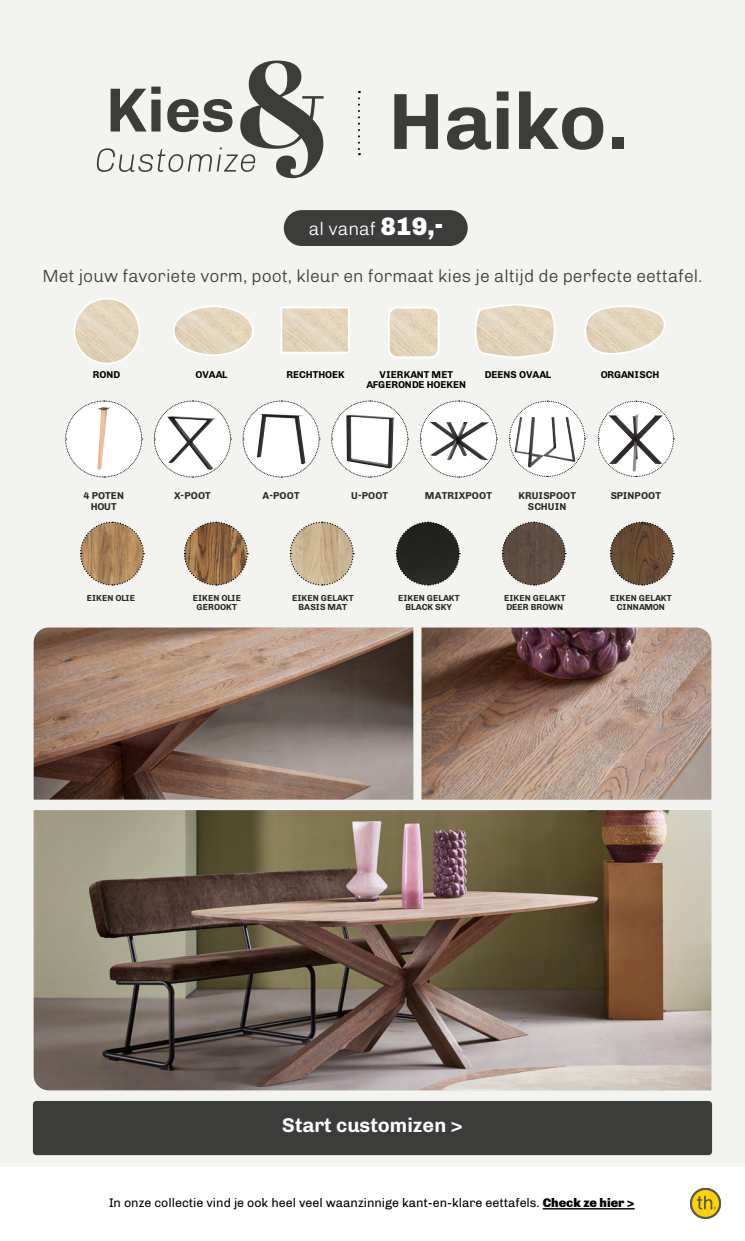
<style>
.page{position:relative;width:745px;height:1241px;background:#fff}
.page>*{position:absolute;margin:0;border:0;box-sizing:border-box;transform-origin:0 0}
.t1{font:700 79.75px "Chivo";color:#3c3c3b}
.t2{font:700 20px "Chivo";color:#fff}
.t3{font:300 18.25px "Chivo";color:#fff}
.t4{font:300 17.5px "Chivo";color:#3c3c3b}
.t5{font:12.5px "Chivo";color:#000}
.t6{font:700 10px "Chivo";letter-spacing:.01em;color:#000}
.t7{font:700 10px/11.8px "Chivo";letter-spacing:.01em;color:#282827;text-align:center}
.t8{font:700 8.75px/9.1px "Chivo";letter-spacing:.01em;color:#282827;text-align:center}
.s1{font-weight:900;font-size:25.25px}
.s2{font-weight:900}
</style>
<div class="page">
<div style="left:0;top:0;width:744px;height:1166px;background:#f3f3f0"></div>
<svg style="left:689px;top:1187px;width:31px;height:31px"></svg>
<svg style="left:691px;top:1189px;width:27px;height:27px"></svg>
<svg style="left:696px;top:1195px;width:19px;height:14px"></svg>
<div style="left:33px;top:1100px;width:678px;height:54px;background:#3c3c3b;border-radius:4px"></div>
<hr style="left:542px;top:1207px;width:92px;height:2px;background:#000">
<div style="left:283px;top:210px;width:184px;height:36px;background:#3c3c3b;border-radius:18px"></div>
<img style="left:421px;top:627px;width:289px;height:172px">
<img style="left:34px;top:810px;width:676px;height:280px">
<img style="left:34px;top:627px;width:379px;height:172px">
<img style="left:74px;top:298px;width:65px;height:65px;border-radius:32px">
<div style="left:74px;top:298px;width:66px;height:66px;border:2px solid #fff;border-radius:50%"></div>
<img style="left:283px;top:309px;width:63px;height:41px">
<div style="left:280px;top:306px;width:69px;height:47px;border:2px solid #fff"></div>
<svg style="left:475px;top:304px;width:80px;height:54px"></svg>
<img style="left:173px;top:308px;width:78px;height:45px">
<div style="left:173px;top:305px;width:81px;height:51px;border:2px solid #fff;border-radius:50%"></div>
<img style="left:390px;top:309px;width:48px;height:46px">
<div style="left:387px;top:306px;width:52px;height:52px;border:2px solid #fff;border-radius:8px"></div>
<svg style="left:585px;top:306px;width:80px;height:48px"></svg>
<svg style="left:184px;top:521px;width:64px;height:65px"></svg>
<svg style="left:80px;top:521px;width:64px;height:65px"></svg>
<svg style="left:501px;top:521px;width:65px;height:65px"></svg>
<svg style="left:396px;top:521px;width:64px;height:65px"></svg>
<svg style="left:289px;top:521px;width:65px;height:65px"></svg>
<svg style="left:610px;top:521px;width:64px;height:65px"></svg>
<svg style="left:154px;top:400px;width:77px;height:77px"></svg>
<svg style="left:242px;top:400px;width:78px;height:77px"></svg>
<svg style="left:331px;top:400px;width:77px;height:77px"></svg>
<svg style="left:420px;top:400px;width:77px;height:77px"></svg>
<svg style="left:509px;top:400px;width:76px;height:77px"></svg>
<svg style="left:597px;top:400px;width:77px;height:77px"></svg>
<svg style="left:65px;top:400px;width:78px;height:77px"></svg>
<svg style="left:97px;top:60px;width:226px;height:118px"></svg>
<svg style="left:358px;top:91px;width:2px;height:64px"></svg>
<h1 class="t1" style="left:388px;top:59px;width:241px">Haiko.</h1>
<h3 class="t3" style="left:308px;top:215px;width:136px">al vanaf <span class="s1">819,-</span></h3>
<h3 class="t4" style="left:42px;top:262px;width:661px">Met jouw favoriete vorm, poot, kleur en formaat kies je altijd de perfecte eettafel.</h3>
<p class="t6" style="left:93px;top:367px;width:29px">ROND</p>
<p class="t6" style="left:195px;top:367px;width:33px">OVAAL</p>
<p class="t6" style="left:286px;top:367px;width:60px">RECHTHOEK</p>
<p class="t6" style="left:379px;top:367px;width:75px">VIERKANT MET</p>
<p class="t6" style="left:484px;top:367px;width:68px">DEENS OVAAL</p>
<p class="t6" style="left:366px;top:376px;width:101px">AFGERONDE HOEKEN</p>
<p class="t6" style="left:600px;top:367px;width:60px">ORGANISCH</p>
<p class="t7" style="left:83px;top:488px;width:42px">4 POTEN</p>
<p class="t7" style="left:610px;top:488px;width:52px">SPINPOOT</p>
<p class="t7" style="left:91px;top:500px;width:27px">HOUT</p>
<p class="t7" style="left:174px;top:489px;width:38px">X-POOT</p>
<p class="t7" style="left:262px;top:489px;width:38px">A-POOT</p>
<p class="t7" style="left:351px;top:489px;width:38px">U-POOT</p>
<p class="t7" style="left:424px;top:489px;width:68px">MATRIXPOOT</p>
<p class="t7" style="left:518px;top:488px;width:59px">KRUISPOOT<br>SCHUIN</p>
<p class="t8" style="left:87px;top:593px;width:50px">EIKEN OLIE</p>
<p class="t8" style="left:504px;top:593px;width:63px;text-align:left">EIKEN GELAKT<br>DEER BROWN</p>
<p class="t8" style="left:192px;top:593px;width:50px">EIKEN OLIE<br>GEROOKT</p>
<p class="t8" style="left:292px;top:593px;width:63px">EIKEN GELAKT<br>BASIS MAT</p>
<p class="t8" style="left:609px;top:593px;width:63px">EIKEN GELAKT<br>CINNAMON</p>
<p class="t8" style="left:398px;top:593px;width:63px">EIKEN GELAKT<br>BLACK SKY</p>
<h2 class="t2" style="left:282px;top:1108px;width:182px">Start customizen &gt;</h2>
<h3 class="t5" style="left:109px;top:1192px;width:526px">In onze collectie vind je ook heel veel waanzinnige kant-en-klare eettafels. <span class="s2">Check ze hier &gt;</span></h3>
</div>
